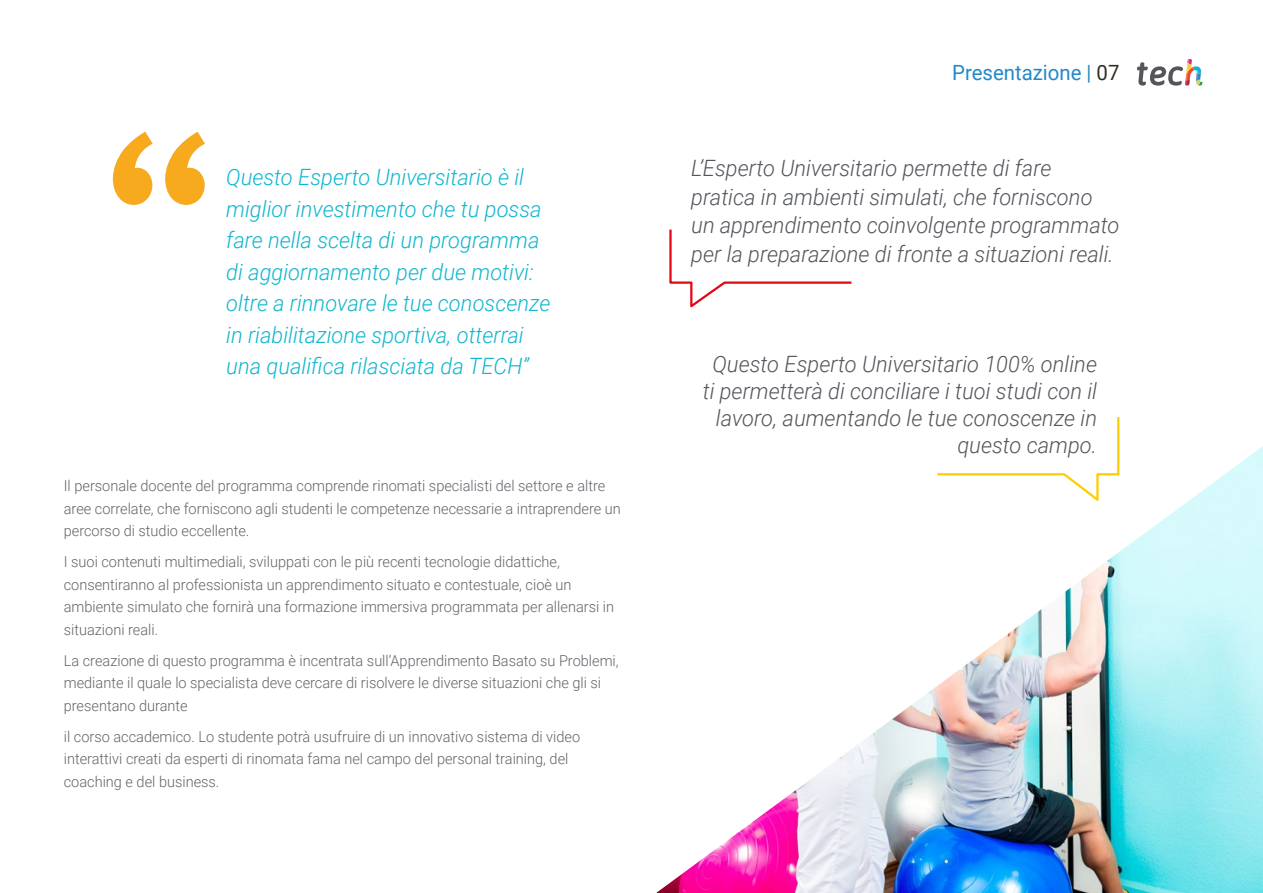
<style>
.page{position:relative;width:1263px;height:893px;background:#fff}
.page>*{position:absolute;margin:0;border:0;box-sizing:border-box;transform-origin:0 0}
.t1{font:italic 300 22.5px/27px "Roboto";color:#52555b;text-align:right}
.t2{font:italic 300 22.5px/31.5px "Roboto";color:#0fb6cf}
.t3{font:21px "Roboto";color:#2488c9}
.t4{font:300 15px/22.5px "Roboto";color:#61646a}
.s1{color:#312e20}
</style>
<div class="page">
<svg style="left:113px;top:132px;width:92px;height:73px"></svg>
<svg style="left:1117px;top:417px;width:3px;height:29px"></svg>
<svg style="left:669px;top:229px;width:183px;height:79px"></svg>
<img style="left:656px;top:446px;width:607px;height:447px">
<svg style="left:1137px;top:59px;width:65px;height:27px"></svg>
<p class="t2" style="left:226px;top:161px;width:326px">Questo Esperto Universitario è il miglior investimento che tu possa fare nella scelta di un programma di aggiornamento per due motivi: oltre a rinnovare le tue conoscenze in riabilitazione sportiva, otterrai una qualifica rilasciata da TECH”</p>
<p class="t4" style="left:64px;top:474px;width:559px">Il personale docente del programma comprende rinomati specialisti del settore e altre aree correlate, che forniscono agli studenti le competenze necessarie a intraprendere un percorso di studio eccellente.</p>
<p class="t4" style="left:64px;top:550px;width:552px">I suoi contenuti multimediali, sviluppati con le più recenti tecnologie didattiche, consentiranno al professionista un apprendimento situato e contestuale, cioè un ambiente simulato che fornirà una formazione immersiva programmata per allenarsi in situazioni reali.</p>
<p class="t4" style="left:64px;top:648px;width:556px">La creazione di questo programma è incentrata sull’Apprendimento Basato su Problemi, mediante il quale lo specialista deve cercare di risolvere le diverse situazioni che gli si presentano durante</p>
<p class="t4" style="left:64px;top:724px;width:518px">il corso accademico. Lo studente potrà usufruire di un innovativo sistema di video interattivi creati da esperti di rinomata fama nel campo del personal training, del coaching e del business.</p>
<h2 class="t3" style="left:952px;top:57px;width:169px">Presentazione | <span class="s1">07</span></h2>
<h1 class="t1" style="left:691px;top:153px;width:430px;line-height:28.5px;text-align:left">L’Esperto Universitario permette di fare pratica in ambienti simulati, che forniscono un apprendimento coinvolgente programmato per la preparazione di fronte a situazioni reali.</h1>
<h1 class="t1" style="left:703px;top:350px;width:396px">Questo Esperto Universitario 100% online ti permetterà di conciliare i tuoi studi con il lavoro, aumentando le tue conoscenze in questo campo.</h1>
</div>
